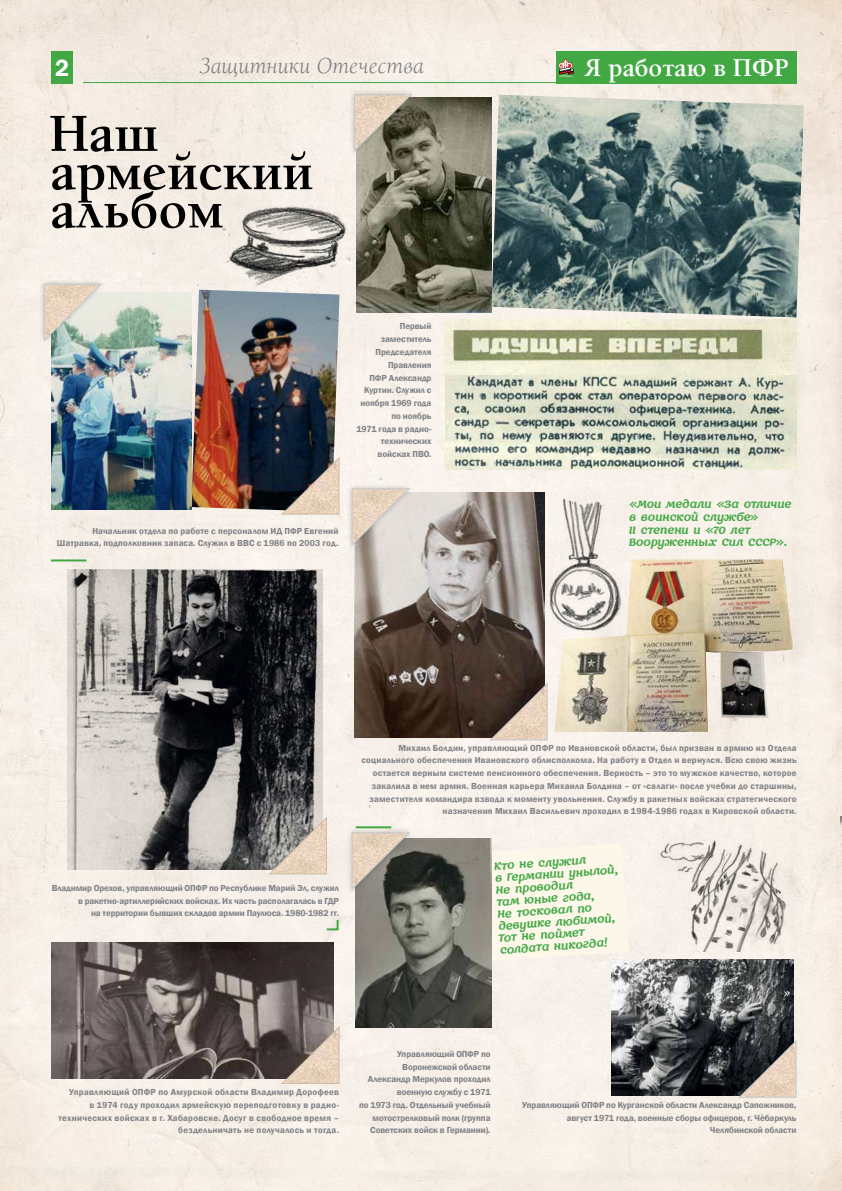
<style>
.page{position:relative;width:842px;height:1191px;background:#fff}
.page>*{position:absolute;margin:0;border:0;box-sizing:border-box;transform-origin:0 0}
.t1{font:700 55px "Alliance C";letter-spacing:.005em;color:#000}
.t2{font:700 26.4px "Alliance C";color:#fff}
.t3{font:600 24px "Franklin Gothic";color:#fff}
.t4{font:italic 23.4px "Alliance C";color:#808285}
.t5{font:12px/12px "otrada";letter-spacing:-.01em;color:#41a843}
.t6{font:600 9px/12.8px "Franklin Gothic";letter-spacing:.01em;color:#808285;text-align:right}
.t7{font:600 9px/12.8px "Franklin Gothic";letter-spacing:-.01em;color:#808285;text-align:right}
.t8{font:600 9px/12.8px "Franklin Gothic";letter-spacing:.03em;color:#808285;text-align:right}
</style>
<div class="page">
<img style="left:0;top:0;width:842px;height:1191px">
<div style="left:51px;top:51px;width:22px;height:32px;background:#41a843"></div>
<hr style="left:83px;top:82px;width:714px;height:1px;background:#41a843">
<div style="left:556px;top:51px;width:241px;height:32px;background:#41a843"></div>
<svg style="left:558px;top:59px;width:15px;height:18px"></svg>
<img style="left:354px;top:492px;width:190px;height:245px">
<img style="left:555px;top:559px;width:237px;height:173px">
<img style="left:67px;top:570px;width:255px;height:299px">
<img style="left:51px;top:943px;width:283px;height:135px">
<img style="left:356px;top:98px;width:135px;height:215px">
<img style="left:491px;top:95px;width:313px;height:222px">
<img style="left:445px;top:320px;width:351px;height:150px">
<img style="left:191px;top:290px;width:148px;height:222px">
<img style="left:51px;top:292px;width:140px;height:217px">
<img style="left:611px;top:959px;width:182px;height:136px">
<img style="left:657px;top:832px;width:136px;height:119px">
<img style="left:210px;top:196px;width:203px;height:150px">
<img style="left:541px;top:492px;width:88px;height:141px">
<img style="left:840px;top:816px;width:2px;height:359px">
<div style="left:492px;top:843px;width:137px;height:118px;background:#fdf7ea"></div>
<img style="left:356px;top:838px;width:136px;height:189px">
<hr style="left:356px;top:826px;width:35px;height:2px;background:#41a843">
<svg style="left:325px;top:918px;width:15px;height:13px"></svg>
<div style="left:477px;top:672px;width:68px;height:67px;background:#000;opacity:.2"></div>
<svg style="left:489px;top:681px;width:59px;height:60px"></svg>
<svg style="left:268px;top:815px;width:59px;height:60px"></svg>
<svg style="left:281px;top:1024px;width:59px;height:60px"></svg>
<svg style="left:281px;top:455px;width:59px;height:60px"></svg>
<div style="left:726px;top:1029px;width:68px;height:67px;background:#000;opacity:.2"></div>
<svg style="left:738px;top:1038px;width:59px;height:60px"></svg>
<div style="left:346px;top:483px;width:68px;height:68px;background:#000;opacity:.2"></div>
<svg style="left:351px;top:487px;width:59px;height:60px"></svg>
<div style="left:348px;top:89px;width:69px;height:68px;background:#000;opacity:.2"></div>
<svg style="left:353px;top:93px;width:59px;height:60px"></svg>
<div style="left:38px;top:278px;width:69px;height:68px;background:#000;opacity:.2"></div>
<svg style="left:43px;top:283px;width:59px;height:60px"></svg>
<hr style="left:51px;top:559px;width:36px;height:2px;background:#41a843">
<div style="left:346px;top:827px;width:68px;height:68px;background:#000;opacity:.2"></div>
<svg style="left:351px;top:831px;width:59px;height:60px"></svg>
<svg style="left:783px;top:990px;width:7px;height:6px"></svg>
<h3 class="t3" style="left:55px;top:53px;width:16px">2</h3>
<h3 class="t4" style="left:200px;top:52px;width:226px">Защитники Отечества</h3>
<h2 class="t2" style="left:584px;top:51px;width:206px">Я работаю в ПФР</h2>
<h1 class="t1" style="left:49px;top:100px;width:110px">Наш</h1>
<h1 class="t1" style="left:51px;top:139px;width:264px">армейский</h1>
<h1 class="t1" style="left:51px;top:177px;width:174px">альбом</h1>
<p class="t6" style="left:376px;top:320px;width:57px">Первый заместитель<br>Председателя<br>Правления</p>
<p class="t6" style="left:370px;top:371px;width:7px">ПФР</p>
<p class="t6" style="left:389px;top:371px;width:44px">Александр</p>
<p class="t6" style="left:364px;top:384px;width:69px">Куртин. Служил с</p>
<p class="t6" style="left:360px;top:397px;width:73px">ноября 1969 года</p>
<p class="t6" style="left:391px;top:409px;width:42px">по ноябрь</p>
<p class="t6" style="left:356px;top:422px;width:77px">1971 года в радио-</p>
<p class="t6" style="left:381px;top:435px;width:52px">технических</p>
<p class="t6" style="left:378px;top:448px;width:42px">войсках ПВО</p>
<p class="t6" style="left:429px;top:448px;width:4px">.</p>
<p class="t6" style="left:92px;top:524px;width:199px">Начальник отдела по работе с персоналом ИД ПФР</p>
<p class="t6" style="left:304px;top:524px;width:36px">Евгений</p>
<p class="t6" style="left:57px;top:537px;width:187px">Шатравка, подполковник запаса. Служил в ВВС</p>
<p class="t6" style="left:257px;top:537px;width:83px">с 1986 по 2003 год.</p>
<h3 class="t5" style="left:629px;top:498px;width:164px;line-height:12.8px">«Мои медали «За отличие в воинской службе»<br>II степени и «70 лет<br>Вооруженных Сил СССР».</h3>
<p class="t6" style="left:52px;top:881px;width:140px">Владимир Орехов, управляющий ОПФР</p>
<p class="t6" style="left:78px;top:881px;width:262px;text-align:left;text-indent:131px">по Республике Марий Эл, служил в ракетно-артиллерийских войсках. Их часть располагалась в ГДР</p>
<p class="t7" style="left:91px;top:907px;width:249px">на территории бывших складов армии Паулюса. 1980-1982 гг.</p>
<p class="t6" style="left:361px;top:741px;width:437px">по Ивановской области, был призван в армию из Отдела<br>социального обеспечения Ивановского облисполкома. На работу в Отдел и вернулся. Всю свою жизнь остается верным системе пенсионного обеспечения. Верность – это то мужское качество, которое закалила в нем армия. Военная карьера Михаила Болдина – от «салаги» после учебки до старшины, заместителя командира взвода к моменту увольнения. Службу в ракетных войсках стратегического назначения Михаил Васильевич проходил в 1984-1986 годах в Кировской области.</p>
<p class="t6" style="left:398px;top:741px;width:139px">Михаил Болдин, управляющий ОПФР</p>
<h3 class="t5" style="left:494px;top:861px;width:124px;rotate:-4deg">Кто не служил<br>в Германии унылой,<br>Не проводил<br>там юные года,<br>Не тосковал по девушке любимой,<br>Тот не поймет солдата никогда!</h3>
<p class="t8" style="left:58px;top:1085px;width:282px">по Амурской области Владимир Дорофеев<br>в 1974 году проходил армейскую переподготовку в радио&shy;технических войсках в г. Хабаровске. Досуг в свободное время – бездельничать не получалось и тогда.</p>
<p class="t6" style="left:69px;top:1085px;width:70px">Управляющий ОПФР</p>
<p class="t6" style="left:397px;top:1047px;width:66px">Управляющий ОПФР</p>
<p class="t7" style="left:359px;top:1047px;width:133px">по<br>Воронежской области<br>Александр Меркулов проходил военную службу с 1971<br>по 1973 год. Отдельный учебный мотострелковый полк (группа<br>Советских войск в Германии).</p>
<p class="t6" style="left:522px;top:1098px;width:66px">Управляющий ОПФР</p>
<p class="t7" style="left:567px;top:1098px;width:231px">по Курганской области Александр Сапожников,<br>август 1971 года, военные сборы офицеров, г. Чебаркуль<br>Челябинской области</p>
</div>
